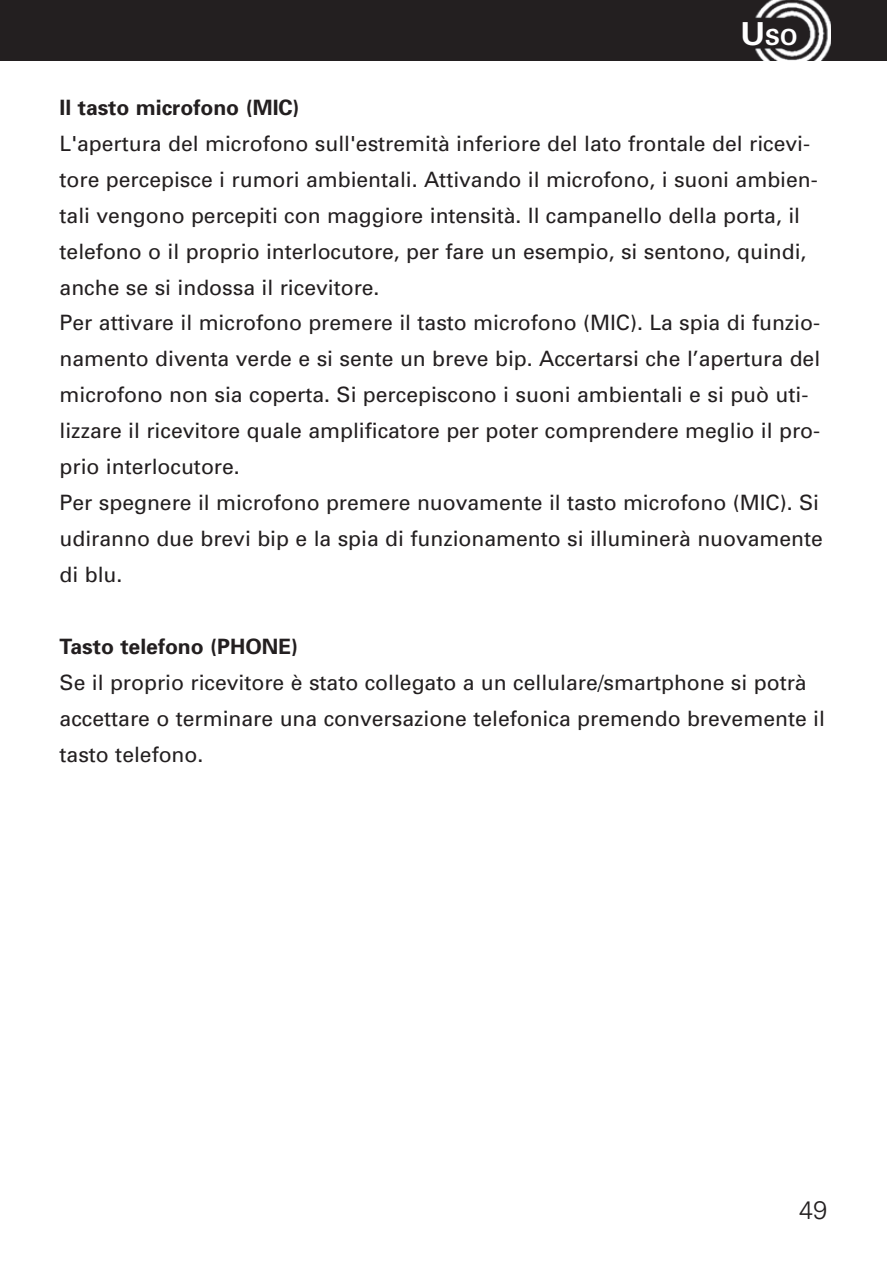
<style>
.page{position:relative;width:887px;height:1261px;background:#fff}
.page>*{position:absolute;margin:0;border:0;box-sizing:border-box;transform-origin:0 0}
.t1{font:300 25.43px "Univers";color:#231f20}
.t2{font:700 22.28px "Univers";color:#fff}
.t3{font:21.15px/36px "Univers";color:#231f20}
.t4{font:700 21.15px "Univers";color:#231f20}
.s1{font-size:31.72px}
</style>
<div class="page">
<div style="left:3px;top:0;width:884px;height:61px;background:#231f20"></div>
<img style="left:755px;top:0;width:75px;height:61px">
<div style="left:0;top:0;width:60px;height:61px;background:#231f20"></div>
<p class="t2" style="left:740px;top:29px;width:58px"><span class="s1">U</span>SO</p>
<p class="t4" style="left:60px;top:99px;width:241px">Il tasto microfono (MIC)</p>
<p class="t3" style="left:60px;top:127px;width:765px">L'apertura del microfono sull'estremità inferiore del lato frontale del ricevi&shy;tore percepisce i rumori ambientali. Attivando il microfono, i suoni ambien&shy;tali vengono percepiti con maggiore intensità. Il campanello della porta, il telefono o il proprio interlocutore, per fare un esempio, si sentono, quindi, anche se si indossa il ricevitore.<br>Per attivare il microfono premere il tasto microfono (MIC). La spia di funzio&shy;namento diventa verde e si sente un breve bip. Accertarsi che l’apertura del microfono non sia coperta. Si percepiscono i suoni ambientali e si può uti&shy;lizzare il ricevitore quale amplificatore per poter comprendere meglio il pro&shy;prio interlocutore.<br>Per spegnere il microfono premere nuovamente il tasto microfono (MIC). Si udiranno due brevi bip e la spia di funzionamento si illuminerà nuovamente di blu.</p>
<p class="t4" style="left:60px;top:639px;width:240px">Tasto telefono (PHONE)</p>
<p class="t3" style="left:60px;top:666px;width:767px">Se il proprio ricevitore è stato collegato a un cellulare/smartphone si potrà accettare o terminare una conversazione telefonica premendo brevemente il tasto telefono.</p>
<p class="t1" style="left:799px;top:1200px;width:30px">49</p>
</div>
